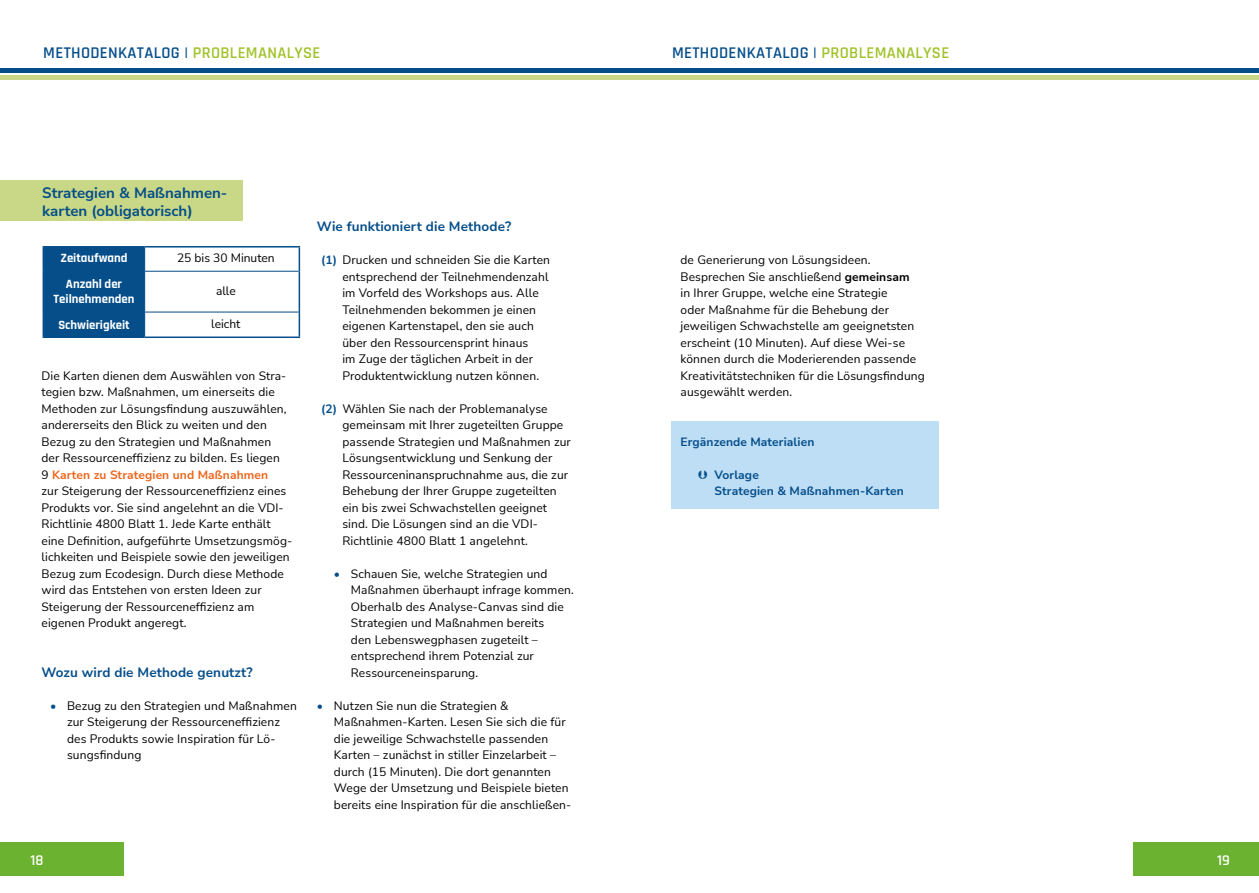
<style>
.page{position:relative;width:1259px;height:893px;background:#fff}
.page>*{position:absolute;margin:0;border:0;box-sizing:border-box;transform-origin:0 0}
.t1{font:600 16.5px "Rajdhani";letter-spacing:.02em;color:#054e8a}
.t2{font:700 15px/18px "Nunito Sans";color:#054e8a}
.t3{font:600 15px "Rajdhani";color:#fff}
.t4{font:700 13.5px "Nunito Sans";letter-spacing:.01em;color:#054e8a}
.t5{font:700 12.75px/15px "Rajdhani";color:#fff;text-align:center}
.t6{font:12px/16.5px "Nunito Sans";letter-spacing:.01em;color:#000}
.t7{font:700 12px/16.5px "Nunito Sans";letter-spacing:.01em;color:#054e8a}
.s1{color:#a0c228}
.s2{font-weight:700;color:#ec651a}
.s3{font-weight:700;color:#054e8a}
.s4{font-weight:700}
</style>
<div class="page">
<div style="left:0;top:843px;width:124px;height:33px;background:#6ab22f"></div>
<div style="left:1134px;top:843px;width:125px;height:33px;background:#6ab22f"></div>
<div style="left:671px;top:422px;width:268px;height:87px;background:#bedef5"></div>
<div style="left:0;top:181px;width:243px;height:40px;background:#c9d886"></div>
<hr style="left:145px;top:271px;width:154px;height:1px;background:#054e8a">
<hr style="left:145px;top:312px;width:154px;height:1px;background:#054e8a">
<hr style="left:43px;top:246px;width:102px;height:2px;background:#054e8a">
<hr style="left:43px;top:336px;width:102px;height:2px;background:#054e8a">
<hr style="left:145px;top:246px;width:155px;height:2px;background:#054e8a">
<svg style="left:299px;top:248px;width:1px;height:23px"></svg>
<hr style="left:299px;top:271px;width:1px;height:41px;background:#054e8a">
<svg style="left:299px;top:312px;width:1px;height:24px"></svg>
<hr style="left:145px;top:336px;width:155px;height:2px;background:#054e8a">
<div style="left:43px;top:247px;width:102px;height:90px;background:#054e8a"></div>
<hr style="left:0;top:76px;width:1259px;height:4px;background:#c9d886">
<hr style="left:0;top:69px;width:1259px;height:4px;background:#054e8a">
<h1 class="t1" style="left:43px;top:43px;width:279px">METHODENKATALOG | <span class="s1">PROBLEMANALYSE</span></h1>
<h1 class="t1" style="left:672px;top:43px;width:279px">METHODENKATALOG | <span class="s1">PROBLEMANALYSE</span></h1>
<h1 class="t2" style="left:42px;top:183px;width:187px">Strategien &amp; Maßnahmen&shy;karten (obligatorisch)</h1>
<p class="t5" style="left:60px;top:251px;width:69px">Zeitaufwand</p>
<p class="t6" style="left:177px;top:249px;width:99px">25 bis 30 Minuten</p>
<p class="t5" style="left:54px;top:277px;width:82px">Anzahl der<br>Teilnehmenden</p>
<p class="t6" style="left:216px;top:282px;width:21px">alle</p>
<p class="t5" style="left:58px;top:318px;width:73px">Schwierigkeit</p>
<p class="t6" style="left:211px;top:315px;width:31px">leicht</p>
<p class="t6" style="left:42px;top:367px;width:252px">Die Karten dienen dem Auswählen von Stra&shy;tegien bzw. Maßnahmen, um einerseits die Methoden zur Lösungsfindung auszuwählen, andererseits den Blick zu weiten und den Bezug zu den Strategien und Maßnahmen<br>der Ressourceneffizienz zu bilden. Es liegen<br>9 <span class="s2">Karten zu Strategien und Maßnahmen<br></span>zur Steigerung der Ressourceneffizienz eines Produkts vor. Sie sind angelehnt an die VDI-Richtlinie 4800 Blatt 1. Jede Karte enthält eine Definition, aufgeführte Umsetzungsmög&shy;lichkeiten und Beispiele sowie den jeweiligen Bezug zum Ecodesign. Durch diese Methode wird das Entstehen von ersten Ideen zur Steigerung der Ressourceneffizienz am eigenen Produkt angeregt.</p>
<h4 class="t4" style="left:42px;top:662px;width:213px">Wozu wird die Methode genutzt?</h4>
<p class="t6" style="left:67px;top:697px;width:231px;text-indent:-17px"><span class="s3">•</span> Bezug zu den Strategien und Maßnahmen zur Steigerung der Ressourceneffizienz des Produkts sowie Inspiration für Lö&shy;sungsfindung</p>
<h4 class="t4" style="left:317px;top:217px;width:196px">Wie funktioniert die Methode?</h4>
<p class="t6" style="left:342px;top:251px;width:209px;text-indent:-21px"><span class="s3">(1)</span> Drucken und schneiden Sie die Karten entsprechend der Teilnehmendenzahl im Vorfeld des Workshops aus. Alle Teilnehmenden bekommen je einen eigenen Kartenstapel, den sie auch über den Ressourcensprint hinaus<br>im Zuge der täglichen Arbeit in der Produktentwicklung nutzen können.</p>
<p class="t6" style="left:342px;top:400px;width:230px;text-indent:-21px"><span class="s3">(2)</span> Wählen Sie nach der Problemanalyse gemeinsam mit Ihrer zugeteilten Gruppe passende Strategien und Maßnahmen zur Lösungsentwicklung und Senkung der Ressourceninanspruchnahme aus, die zur Behebung der Ihrer Gruppe zugeteilten ein bis zwei Schwachstellen geeignet sind. Die Lösungen sind an die VDI-Richtlinie 4800 Blatt 1 angelehnt.</p>
<p class="t6" style="left:351px;top:565px;width:224px;text-indent:-17px"><span class="s3">•</span> Schauen Sie, welche Strategien und Maßnahmen überhaupt infrage kommen.<br>Oberhalb des Analyse-Canvas sind die Strategien und Maßnahmen bereits<br>den Lebenswegphasen zugeteilt – entsprechend ihrem Potenzial zur Ressourceneinsparung.</p>
<p class="t6" style="left:334px;top:697px;width:239px;text-indent:-17px"><span class="s3">•</span> Nutzen Sie nun die Strategien &amp; Maßnahmen-Karten. Lesen Sie sich die für die jeweilige Schwachstelle passenden Karten – zunächst in stiller Einzelarbeit – durch (15 Minuten). Die dort genannten Wege der Umsetzung und Beispiele bieten bereits eine Inspiration für die anschließen-</p>
<p class="t6" style="left:680px;top:251px;width:246px">de Generierung von Lösungsideen.<br>Besprechen Sie anschließend <span class="s4">gemeinsam<br></span>in Ihrer Gruppe, welche eine Strategie<br>oder Maßnahme für die Behebung der jeweiligen Schwachstelle am geeignetsten erscheint (10 Minuten). Auf diese Wei-se können durch die Moderierenden passende Kreativitätstechniken für die Lösungsfindung ausgewählt werden.</p>
<p class="t7" style="left:680px;top:433px;width:135px">Ergänzende Materialien</p>
<p class="t7" style="left:714px;top:466px;width:191px">Vorlage<br>Strategien &amp; Maßnahmen-Karten</p>
<p class="t3" style="left:31px;top:851px;width:14px">18</p>
<p class="t3" style="left:1217px;top:851px;width:14px">19</p>
</div>
